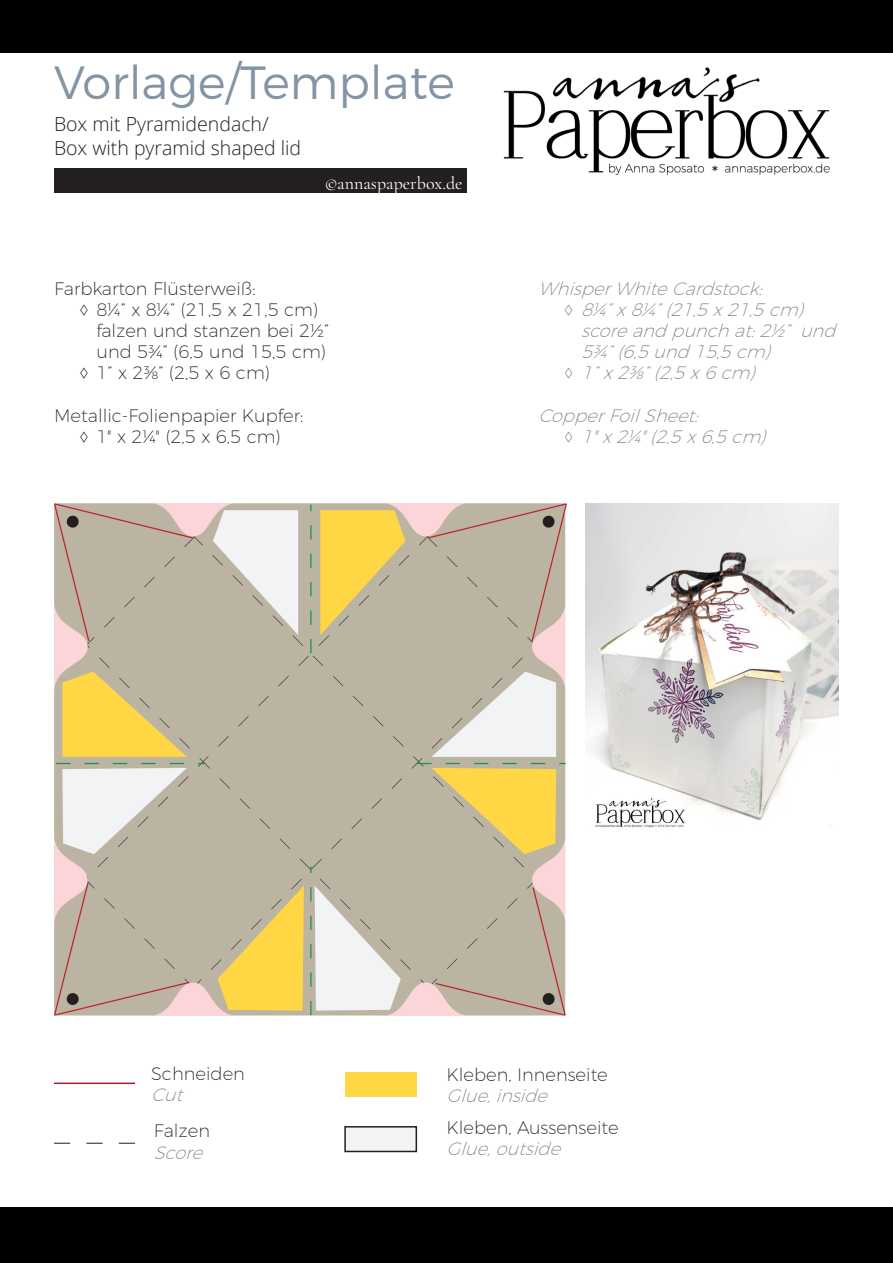
<style>
.page{position:relative;width:893px;height:1263px;background:#fff}
.page>*{position:absolute;margin:0;border:0;box-sizing:border-box;transform-origin:0 0}
.Headline{font:300 46.5px "Montserrat";color:#8294a5}
.Sub_Head{font:300 19.5px "Open Sans";color:#231f20}
.Material{font:200 18px "Montserrat";color:#231f20}
.bullets_de{font:200 18px/21px "Montserrat";color:#231f20}
.bullets_en{font:italic 200 18px/21px "Montserrat";color:#828487}
.Material_Eng{font:italic 200 18px "Montserrat";color:#828487}
.t1{font:18px "Cormorant Garamond";color:#fff}
.s1{font-style:normal}
</style>
<div class="page">
<img style="left:503px;top:67px;width:327px;height:108px">
<div style="left:54px;top:168px;width:413px;height:25px;background:#231f20"></div>
<div style="left:0;top:0;width:893px;height:53px;background:#000"></div>
<div style="left:0;top:1208px;width:893px;height:55px;background:#000"></div>
<img style="left:54px;top:504px;width:512px;height:511px">
<img style="left:585px;top:504px;width:254px;height:324px">
<hr style="left:54px;top:1082px;width:81px;height:2px;background:#aa1d2c">
<svg style="left:54px;top:1143px;width:81px;height:1px"></svg>
<div style="left:345px;top:1072px;width:71px;height:25px;background:#ffd644"></div>
<div style="left:345px;top:1127px;width:71px;height:24px;background:#f2f3f4"></div>
<div style="left:344px;top:1126px;width:73px;height:26px;border:2px solid #231f20"></div>
<p class="Headline" style="left:54px;top:46px;width:402px">Vorlage/Template</p>
<p class="Sub_Head" style="left:54px;top:111px;width:216px">Box mit Pyramidendach/</p>
<p class="Sub_Head" style="left:54px;top:134px;width:249px">Box with pyramid shaped lid</p>
<p class="t1" style="left:325px;top:172px;width:139px">©annaspaperbox.de</p>
<p class="Material" style="left:54px;top:275px;width:203px">Farbkarton Flüsterweiß:</p>
<p class="bullets_de" style="left:97px;top:298px;width:234px;text-indent:-17px">◊ 8¼” x 8¼” (21,5 x 21,5 cm) falzen und stanzen bei 2½” und 5¾” (6,5 und 15,5 cm)</p>
<p class="bullets_de" style="left:80px;top:361px;width:192px">◊ 1” x 2⅜” (2,5 x 6 cm)</p>
<p class="Material" style="left:54px;top:402px;width:251px">Metallic-Folienpapier Kupfer:</p>
<p class="bullets_de" style="left:80px;top:425px;width:203px">◊ 1″ x 2¼″ (2,5 x 6,5 cm)</p>
<p class="Material_Eng" style="left:539px;top:275px;width:232px">WhisperWhiteCardstock:</p>
<p class="bullets_en" style="left:581px;top:298px;width:263px;text-indent:-17px"><span class="s1">◊</span> 8¼”x8¼”(21,5x21,5cm) scoreandpunchat:2½” und<br>5¾”(6,5und15,5cm)</p>
<p class="bullets_en" style="left:564px;top:361px;width:199px"><span class="s1">◊</span> 1”x2⅜”(2,5x6cm)</p>
<p class="Material_Eng" style="left:539px;top:402px;width:168px">CopperFoilSheet:</p>
<p class="bullets_en" style="left:564px;top:425px;width:210px"><span class="s1">◊</span> 1″x2¼″(2,5x6,5cm)</p>
<p class="Material" style="left:151px;top:1060px;width:95px">Schneiden</p>
<p class="Material_Eng" style="left:151px;top:1081px;width:40px">Cut</p>
<p class="Material" style="left:154px;top:1117px;width:58px">Falzen</p>
<p class="Material_Eng" style="left:154px;top:1139px;width:57px">Score</p>
<p class="Material" style="left:446px;top:1060px;width:163px">Kleben, Innenseite</p>
<p class="Material_Eng" style="left:446px;top:1082px;width:109px">Glue,inside</p>
<p class="Material" style="left:446px;top:1113px;width:174px">Kleben, Aussenseite</p>
<p class="Material_Eng" style="left:446px;top:1135px;width:122px">Glue,outside</p>
</div>
